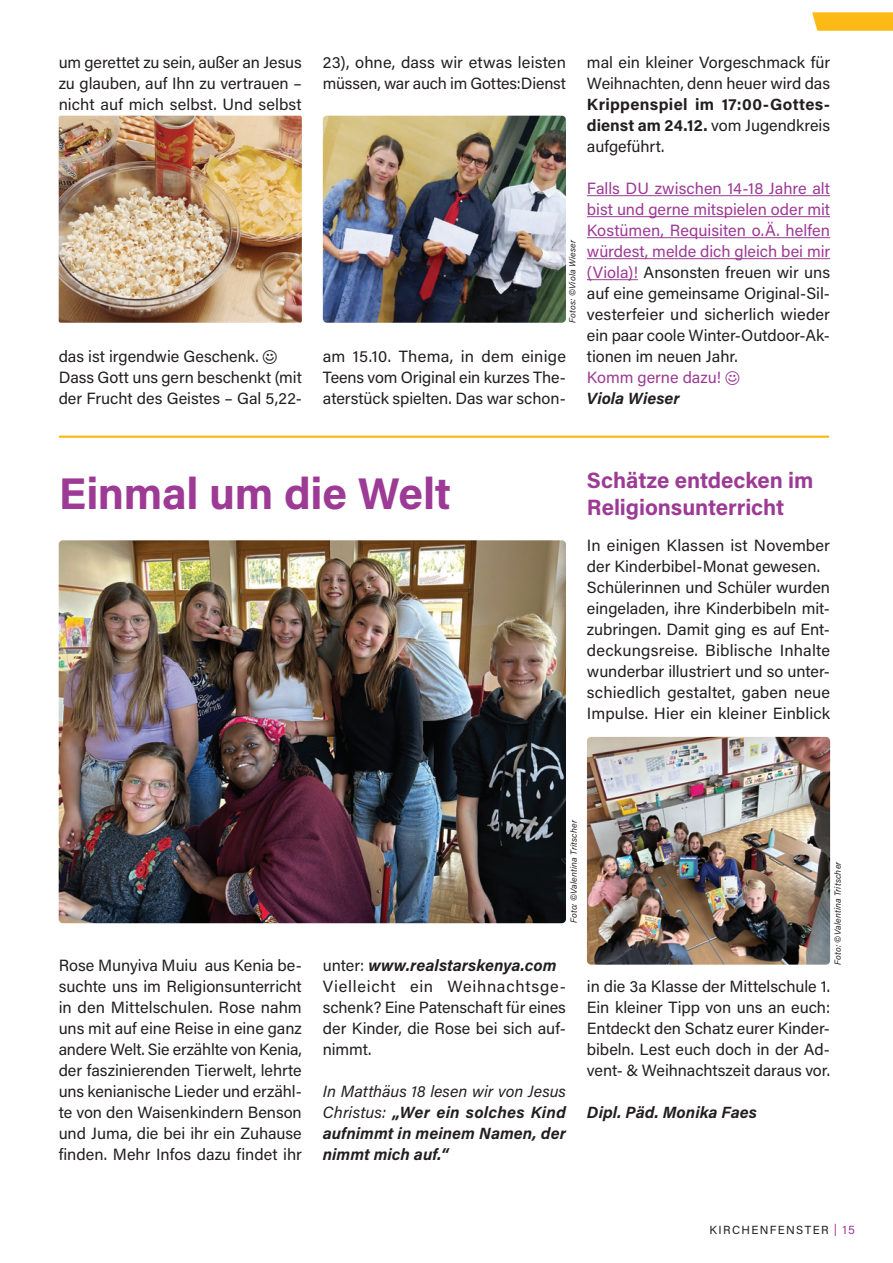
<style>
.page{position:relative;width:893px;height:1263px;background:#fff}
.page>*{position:absolute;margin:0;border:0;box-sizing:border-box;transform-origin:0 0}
.HL_1{font:700 44.4px "Acumin Pro";letter-spacing:-.01em;color:#9d3a95}
.HL_3{font:700 22.2px/26.5px "Acumin Pro";letter-spacing:-.005em;color:#9d3a95}
.Fließtext{font:16.2px/21px "Acumin Pro";color:#231f20;text-align:justify}
.Fließtext-2{font:italic 700 16.2px/21px "Acumin Pro";letter-spacing:.005em;color:#231f20;text-align:justify}
.Fließtext-3{font:16.2px "Acumin Pro";letter-spacing:-.005em;color:#9d3a95}
.t1{font:11.7px "Acumin Pro";letter-spacing:.115em;color:#231f20}
.Foto_Credits{font:italic 8.85px "Acumin Pro";letter-spacing:.02em;color:#231f20}
.s1{font-family:"Helvetica";font-size:19.2px}
.s2{font-weight:700}
.s3{color:#9d3a95}
.s4{font-weight:400;font-style:normal}
.s5{font-weight:400}
</style>
<div class="page">
<hr style="left:587px;top:195px;width:243px;height:1px;background:#9d3a95">
<hr style="left:587px;top:216px;width:243px;height:1px;background:#9d3a95">
<hr style="left:587px;top:237px;width:243px;height:1px;background:#9d3a95">
<hr style="left:587px;top:258px;width:243px;height:1px;background:#9d3a95">
<hr style="left:587px;top:279px;width:51px;height:1px;background:#9d3a95">
<img style="left:323px;top:116px;width:243px;height:207px">
<img style="left:59px;top:116px;width:243px;height:207px">
<img style="left:587px;top:737px;width:243px;height:228px">
<img style="left:59px;top:540px;width:507px;height:383px">
<hr style="left:60px;top:436px;width:768px;height:2px;background:#fcba17">
<svg style="left:812px;top:12px;width:81px;height:19px;background:#fcbe25"></svg>
<p class="Fließtext" style="left:59px;top:51px;width:245px">um gerettet zu sein, außer an Jesus zu glauben, auf Ihn zu vertrauen – nicht auf mich selbst. Und selbst</p>
<p class="Fließtext" style="left:59px;top:345px;width:220px">das ist irgendwie Geschenk. <span class="s1">☺</span></p>
<p class="Fließtext" style="left:59px;top:366px;width:245px">Dass Gott uns gern beschenkt (mit der Frucht des Geistes – Gal 5,22-</p>
<p class="Fließtext" style="left:323px;top:51px;width:245px">23), ohne, dass wir etwas leisten müssen, war auch im Gottes:Dienst</p>
<p class="Foto_Credits" style="left:566px;top:323px;width:84px;rotate:-90deg">Fotos: ©Viola Wieser</p>
<p class="Fließtext" style="left:323px;top:345px;width:245px">am 15.10. Thema, in dem einige Teens vom Original ein kurzes The&shy;aterstück spielten. Das war schon-</p>
<p class="Fließtext" style="left:587px;top:51px;width:245px">mal ein kleiner Vorgeschmack für Weihnachten, denn heuer wird das <span class="s2">Krippenspiel im 17:00-Gottes&shy;dienst am 24.12.</span> vom Jugendkreis aufgeführt.</p>
<p class="Fließtext" style="left:587px;top:177px;width:245px"><span class="s3">Falls DU zwischen 14-18 Jahre alt bist und gerne mitspielen oder mit Kostümen, Requisiten o.Ä. helfen würdest, melde dich gleich bei mir (Viola)!</span> Ansonsten freuen wir uns auf eine gemeinsame Original-Sil&shy;vesterfeier und sicherlich wieder ein paar coole Winter-Outdoor-Ak&shy;tionen im neuen Jahr.</p>
<p class="Fließtext-3" style="left:587px;top:366px;width:154px">Komm gerne dazu! <span class="s1">☺</span></p>
<p class="Fließtext-2" style="left:587px;top:387px;width:94px">Viola Wieser</p>
<p class="HL_1" style="left:59px;top:462px;width:394px">Einmal um die Welt</p>
<p class="HL_3" style="left:587px;top:466px;width:228px">Schätze entdecken im<br>Religionsunterricht</p>
<p class="Fließtext" style="left:587px;top:534px;width:245px">In einigen Klassen ist November der Kinderbibel-Monat gewesen.</p>
<p class="Fließtext" style="left:587px;top:576px;width:245px">Schülerinnen und Schüler wurden eingeladen, ihre Kinderbibeln mit&shy;zubringen. Damit ging es auf Ent&shy;deckungsreise. Biblische Inhalte wunderbar illustriert und so unter&shy;schiedlich gestaltet, gaben neue Impulse. H ier ein kleiner Einblick</p>
<p class="Foto_Credits" style="left:567px;top:923px;width:105px;rotate:-90deg">Foto: ©Valentina Tritscher</p>
<p class="Fließtext" style="left:59px;top:954px;width:245px">Rose Munyiva Muiu aus Kenia be&shy;suchte uns im Religionsunterricht in den Mittelschulen. Rose nahm uns mit auf eine Reise in eine ganz andere Welt. Sie erzählte von Kenia, der faszinierenden Tierwelt, lehrte uns kenianische Lieder und erzähl&shy;te von den Waisenkindern Benson und Juma, die bei ihr ein Zuhause finden. Mehr Infos dazu findet ihr</p>
<p class="Fließtext-2" style="left:323px;top:954px;width:235px"><span class="s4">unter:</span> www.realstarskenya.com</p>
<p class="Fließtext" style="left:323px;top:975px;width:245px">Vielleicht ein Weihnachtsge&shy;schenk? Eine Patenschaft für eines der Kinder, die Rose bei sich auf&shy;nimmt.</p>
<p class="Fließtext-2" style="left:323px;top:1080px;width:245px"><span class="s5">In Matthäus 18 lesen wir von Jesus Christus:</span> „Wer ein solches Kind aufnimmt in meinem Namen, der nimmt mich auf.“</p>
<p class="Foto_Credits" style="left:831px;top:965px;width:105px;rotate:-90deg">Foto: ©Valentina Tritscher</p>
<p class="Fließtext" style="left:587px;top:975px;width:245px">in die 3a Klasse der Mittelschule 1.<br>Ein kleiner Tipp von uns an euch:<br>Entdeckt den Schatz eurer Kinder&shy;bibeln. Lest euch doch in der Ad&shy;vent- &amp; Weihnachtszeit daraus vor.</p>
<p class="Fließtext-2" style="left:587px;top:1101px;width:171px">Dipl. Päd. Monika Faes</p>
<p class="t1" style="left:710px;top:1222px;width:147px">Ki rchenfenster <span class="s3">| 15</span></p>
</div>
